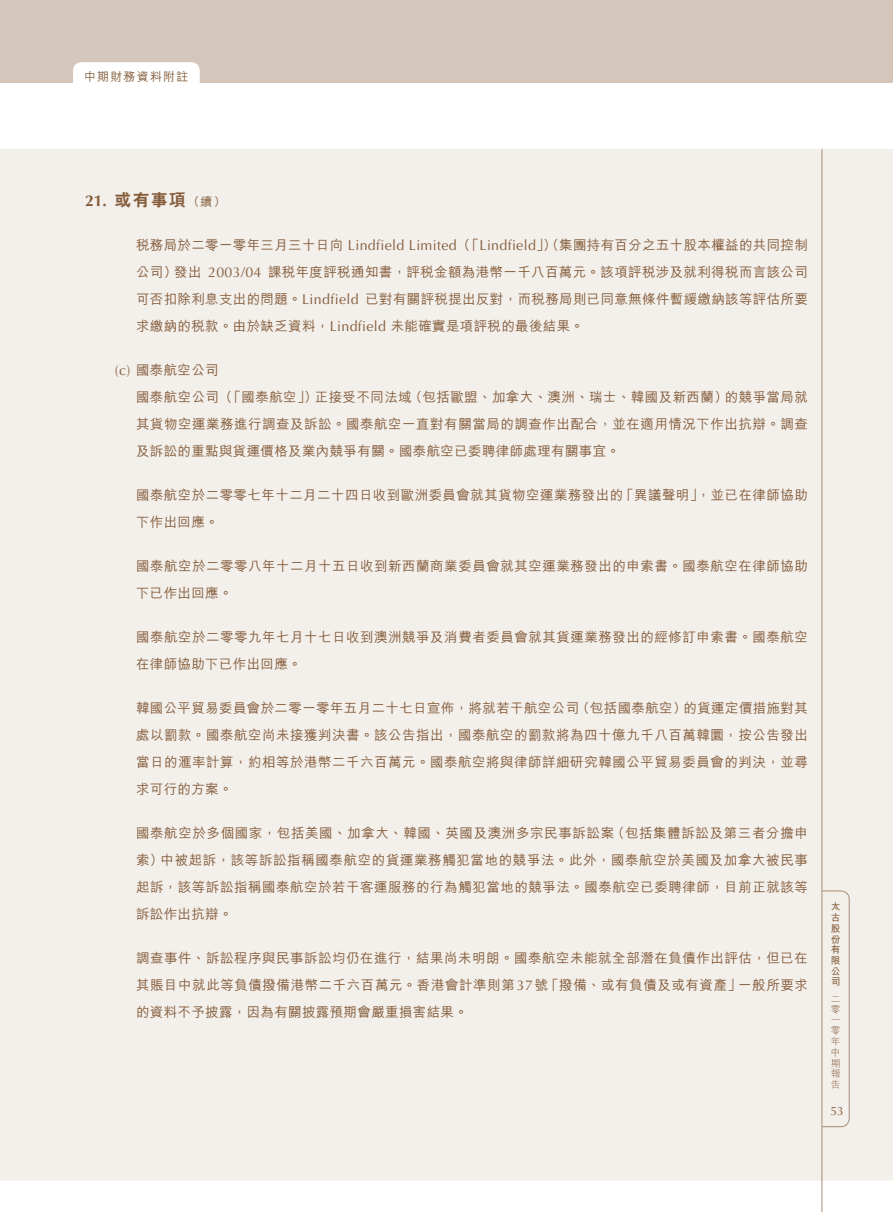
<style>
.page{position:relative;width:893px;height:1212px;background:#fff}
.page>*{position:absolute;margin:0;border:0;box-sizing:border-box;transform-origin:0 0}
.t1{font:800 16.5px "C Hei 2 HK";color:#845c3a}
.t2{font:500 13.5px/27px "M Hei HK";letter-spacing:.04em;color:#845c3a;text-align:justify}
.t3{font:500 12px "M Hei HK";letter-spacing:.1em;color:#845c3a}
.t4{font:12px "Optima";color:#845c3a}
.t5{font:300 9.75px/10.8px "M Hei HK";color:#845c3a;text-align:justify}
.t6{font:700 9.75px/10.8px "M Hei HK";color:#845c3a;text-align:justify}
.s1{font-family:"Optima";font-weight:700;font-size:15.75px}
.s2{font-family:"M Hei HK";font-weight:500;font-size:12px}
.s3{font-family:"Optima";font-weight:400;font-size:14.1px}
</style>
<div class="page">
<div style="left:791px;top:149px;width:102px;height:1031px;background:#f3efeb"></div>
<div style="left:0;top:0;width:893px;height:82px;background:#d4c6ba"></div>
<div style="left:0;top:149px;width:730px;height:1031px;background:#f3efeb;border-radius:21px"></div>
<div style="left:638px;top:149px;width:170px;height:1031px;background:#f3efeb;border-radius:21px"></div>
<svg style="left:821px;top:890px;width:29px;height:237px;background:#eee8e3"></svg>
<hr style="left:822px;top:149px;width:1px;height:1063px;background:#a98d75">
<div style="left:73px;top:62px;width:127px;height:21px;background:#fff"></div>
<p class="t3" style="left:84px;top:68px;width:106px">中期財務資料附註</p>
<p class="t1" style="left:85px;top:189px;width:142px"><span class="s1">21.</span> 或有事項<span class="s2">（續）</span></p>
<p class="t2" style="left:136px;top:230px;width:673px">稅務局於二零一零年三月三十日向 <span class="s3">Lindfield Limited</span>（「<span class="s3">Lindfield</span>」）（集團持有百分之五十股本權益的共同控制公司）發出 <span class="s3">2003/04</span> 課稅年度評稅通知書，評稅金額為港幣一千八百萬元。該項評稅涉及就利得稅而言該公司可否扣除利息支出的問題。<span class="s3">Lindfield</span> 已對有關評稅提出反對，而稅務局則已同意無條件暫緩繳納該等評估所要求繳納的稅款。由於缺乏資料，<span class="s3">Lindfield</span> 未能確實是項評稅的最後結果。</p>
<p class="t2" style="left:136px;top:355px;width:673px;text-align:left;text-indent:-21px"><span class="s3">(c)</span> 國泰航空公司<br>國泰航空公司（「國泰航空」）正接受不同法域（包括歐盟、加拿大、澳洲、瑞士、韓國及新西蘭）的競爭當局就其貨物空運業務進行調查及訴訟。國泰航空一直對有關當局的調查作出配合，並在適用情況下作出抗辯。調查及訴訟的重點與貨運價格及業內競爭有關。國泰航空已委聘律師處理有關事宜。</p>
<p class="t2" style="left:136px;top:480px;width:673px">國泰航空於二零零七年十二月二十四日收到歐洲委員會就其貨物空運業務發出的「異議聲明」，並已在律師協助下作出回應。</p>
<p class="t2" style="left:136px;top:552px;width:673px">國泰航空於二零零八年十二月十五日收到新西蘭商業委員會就其空運業務發出的申索書。國泰航空在律師協助下已作出回應。</p>
<p class="t2" style="left:136px;top:623px;width:673px">國泰航空於二零零九年七月十七日收到澳洲競爭及消費者委員會就其貨運業務發出的經修訂申索書。國泰航空在律師協助下已作出回應。</p>
<p class="t2" style="left:136px;top:694px;width:673px">韓國公平貿易委員會於二零一零年五月二十七日宣佈，將就若干航空公司（包括國泰航空）的貨運定價措施對其處以罰款。國泰航空尚未接獲判決書。該公告指出，國泰航空的罰款將為四十億九千八百萬韓圜，按公告發出當日的滙率計算，約相等於港幣二千六百萬元。國泰航空將與律師詳細研究韓國公平貿易委員會的判決，並尋求可行的方案。</p>
<p class="t2" style="left:136px;top:819px;width:673px">國泰航空於多個國家，包括美國、加拿大、韓國、英國及澳洲多宗民事訴訟案（包括集體訴訟及第三者分擔申索）中被起訴，該等訴訟指稱國泰航空的貨運業務觸犯當地的競爭法。此外，國泰航空於美國及加拿大被民事起訴，該等訴訟指稱國泰航空於若干客運服務的行為觸犯當地的競爭法。國泰航空已委聘律師，目前正就該等訴訟作出抗辯。</p>
<p class="t2" style="left:136px;top:944px;width:673px">調查事件、訴訟程序與民事訴訟均仍在進行，結果尚未明朗。國泰航空未能就全部潛在負債作出評估，但已在其賬目中就此等負債撥備港幣二千六百萬元。香港會計準則第<span class="s3">37</span>號「撥備、或有負債及或有資產」一般所要求的資料不予披露，因為有關披露預期會嚴重損害結果。</p>
<p class="t6" style="left:831px;top:900px;width:11px">太古股份有限公司</p>
<p class="t5" style="left:831px;top:993px;width:11px">二零一零年中期報告</p>
<p class="t4" style="left:830px;top:1104px;width:15px">53</p>
</div>
